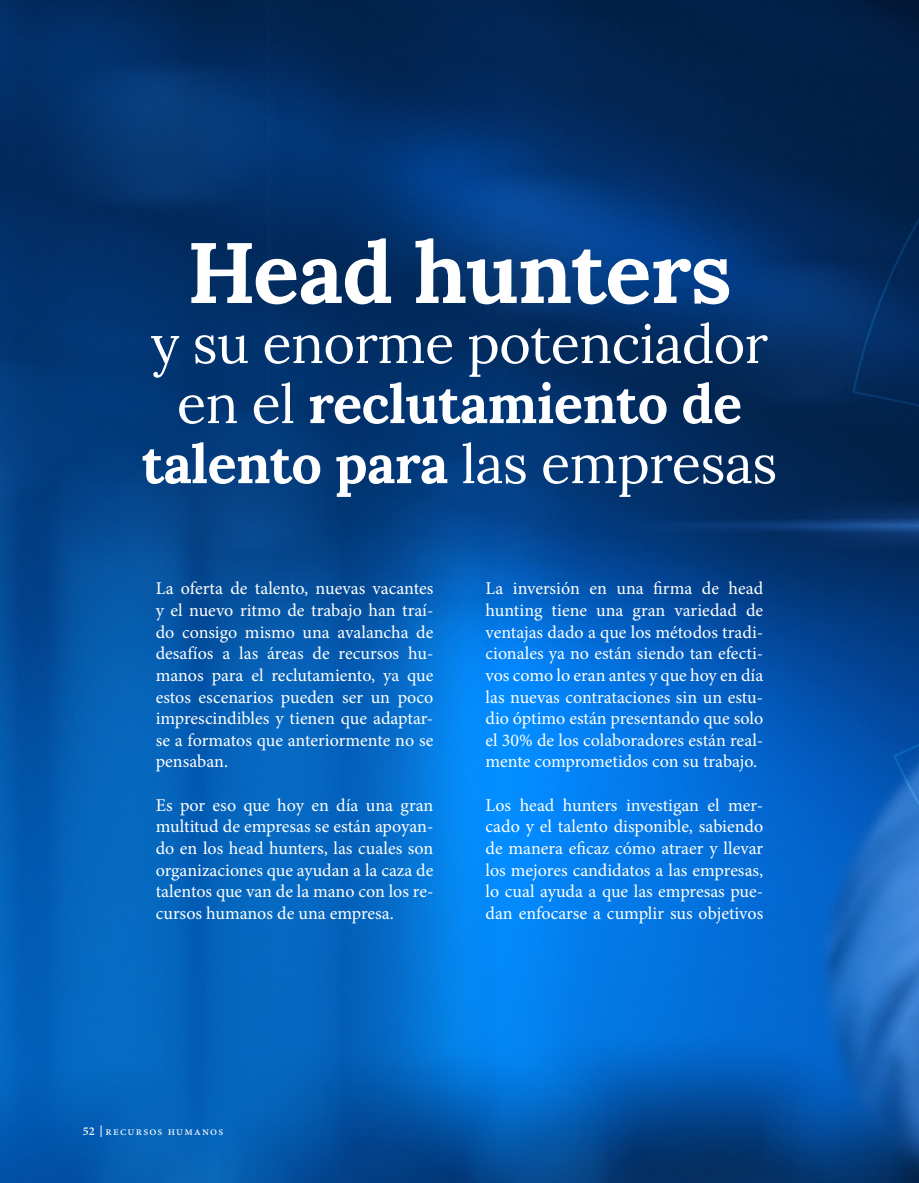
<style>
.page{position:relative;width:919px;height:1183px;background:#fff}
.page>*{position:absolute;margin:0;border:0;box-sizing:border-box;transform-origin:0 0}
.t1{font:700 85.5px "Lora";letter-spacing:-.01em;color:#fff}
.t2{font:54px/60px "Lora";letter-spacing:-.01em;color:#fff;text-align:center}
.t3{font:18px/21.6px "Minion Pro";letter-spacing:-.01em;color:#fff;text-align:justify}
.t4{font:12px "Minion Pro";letter-spacing:.1em;color:#fff}
.s1{font-weight:700}
.s2{font-weight:600}
</style>
<div class="page">
<img style="left:0;top:0;width:918px;height:1182px">
<h1 class="t1" style="left:187px;top:200px;width:546px">Head hunters</h1>
<h2 class="t2" style="left:142px;top:310px;width:637px">y su enorme potenciador en el <span class="s1">reclutamiento de talento para</span> las empresas</h2>
<p class="t3" style="left:156px;top:578px;width:279px">La oferta de talento, nuevas vacantes y el nuevo ritmo de trabajo han traí&shy;do consigo mismo una avalancha de desafíos a las áreas de recursos hu&shy;manos para el reclutamiento, ya que estos escenarios pueden ser un poco imprescindibles y tienen que adaptar&shy;se a formatos que anteriormente no se pensaban.</p>
<p class="t3" style="left:156px;top:794px;width:279px">Es por eso que hoy en día una gran multitud de empresas se están apoyan&shy;do en los head hunters, las cuales son organizaciones que ayudan a la caza de talentos que van de la mano con los re&shy;cursos humanos de una empresa.</p>
<p class="t3" style="left:485px;top:578px;width:279px">La inversión en una firma de head hunting tiene una gran variedad de ventajas dado a que los métodos tradi&shy;cionales ya no están siendo tan efecti&shy;vos como lo eran antes y que hoy en día las nuevas contrataciones sin un estu&shy;dio óptimo están presentando que solo el 30% de los colaboradores están real&shy;mente comprometidos con su trabajo.</p>
<p class="t3" style="left:485px;top:794px;width:279px">Los head hunters investigan el mer&shy;cado y el talento disponible, sabiendo de manera eficaz cómo atraer y llevar los mejores candidatos a las empresas, lo cual ayuda a que las empresas pue&shy;dan enfocarse a cumplir sus objetivos</p>
<p class="t4" style="left:83px;top:1122px;width:142px"><span class="s2">52</span> recursos humanos</p>
</div>
